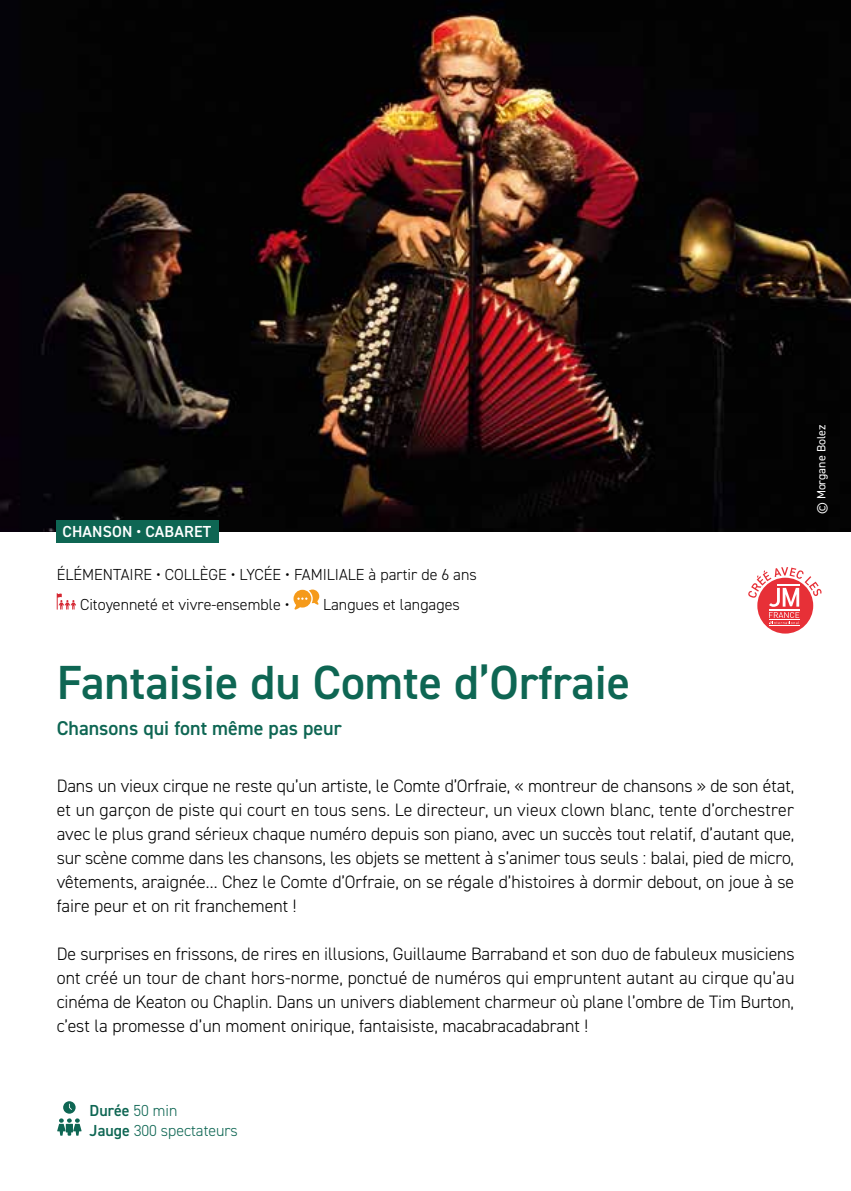
<style>
.page{position:relative;width:851px;height:1191px;background:#fff}
.page>*{position:absolute;margin:0;border:0;box-sizing:border-box;transform-origin:0 0}
.t1{font:600 48px "DIN2014";color:#0e6653}
.t2{font:600 20px "DIN2014";color:#0e6653}
.t3{font:300 18px/24px "DIN2014";color:#000;text-align:justify}
.t4{font:300 16px/30px "DIN2014";color:#000}
.t5{font:300 16px/20px "DIN2014";color:#0e6653}
.t6{font:600 16px "DIN2014";letter-spacing:.01em;color:#fff}
.t7{font:12px "DIN2014";color:#fff}
.s1{font-weight:600}
</style>
<div class="page">
<img style="left:0;top:0;width:850px;height:531px">
<div style="left:57px;top:520px;width:162px;height:23px;background:#0e6653"></div>
<svg style="left:57px;top:593px;width:19px;height:16px"></svg>
<svg style="left:293px;top:589px;width:26px;height:21px"></svg>
<svg style="left:57px;top:1101px;width:25px;height:34px"></svg>
<div style="left:757px;top:577px;width:56px;height:56px;background:#e73037;border-radius:50%"></div>
<hr style="left:769px;top:625px;width:30px;height:1px;background:#fff">
<svg style="left:748px;top:567px;width:73px;height:57px"></svg>
<p class="t6" style="left:62px;top:521px;width:150px">CHANSON • CABARET</p>
<p class="t4" style="left:80px;top:559px;width:398px;text-indent:-23px">ÉLÉMENTAIRE • COLLÈGE • LYCÉE • FAMILIALE à partir de 6 ans<br>Citoyenneté et vivre-ensemble •</p>
<p class="t4" style="left:323px;top:589px;width:138px">Langues et langages</p>
<h1 class="t1" style="left:57px;top:650px;width:575px">Fantaisie du Comte d’Orfraie</h1>
<p class="t2" style="left:57px;top:714px;width:286px">Chansons qui font même pas peur</p>
<p class="t3" style="left:57px;top:774px;width:739px">Dans un vieux cirque ne reste qu’un artiste, le Comte d’Orfraie, « montreur de chansons » de son état, et un garçon de piste qui court en tous sens. Le directeur, un vieux clown blanc, tente d’orchestrer avec le plus grand sérieux chaque numéro depuis son piano, avec un succès tout relatif, d’autant que, sur scène comme dans les chansons, les objets se mettent à s’animer tous seuls : balai, pied de micro, vêtements, araignée… Chez le Comte d’Orfraie, on se régale d’histoires à dormir debout, on joue à se faire peur et on rit franchement !</p>
<p class="t3" style="left:57px;top:942px;width:739px">De surprises en frissons, de rires en illusions, Guillaume Barraband et son duo de fabuleux musiciens ont créé un tour de chant hors-norme, ponctué de numéros qui empruntent autant au cirque qu’au cinéma de Keaton ou Chaplin. Dans un univers diablement charmeur où plane l’ombre de Tim Burton, c’est la promesse d’un moment onirique, fantaisiste, macabracadabrant !</p>
<p class="t7" style="left:813px;top:514px;width:91px;rotate:-90deg">© Morgane Bolez</p>
<p class="t5" style="left:90px;top:1100px;width:150px"><span class="s1">Durée</span> 50 min<br><span class="s1">Jauge</span> 300 spectateurs</p>
</div>
